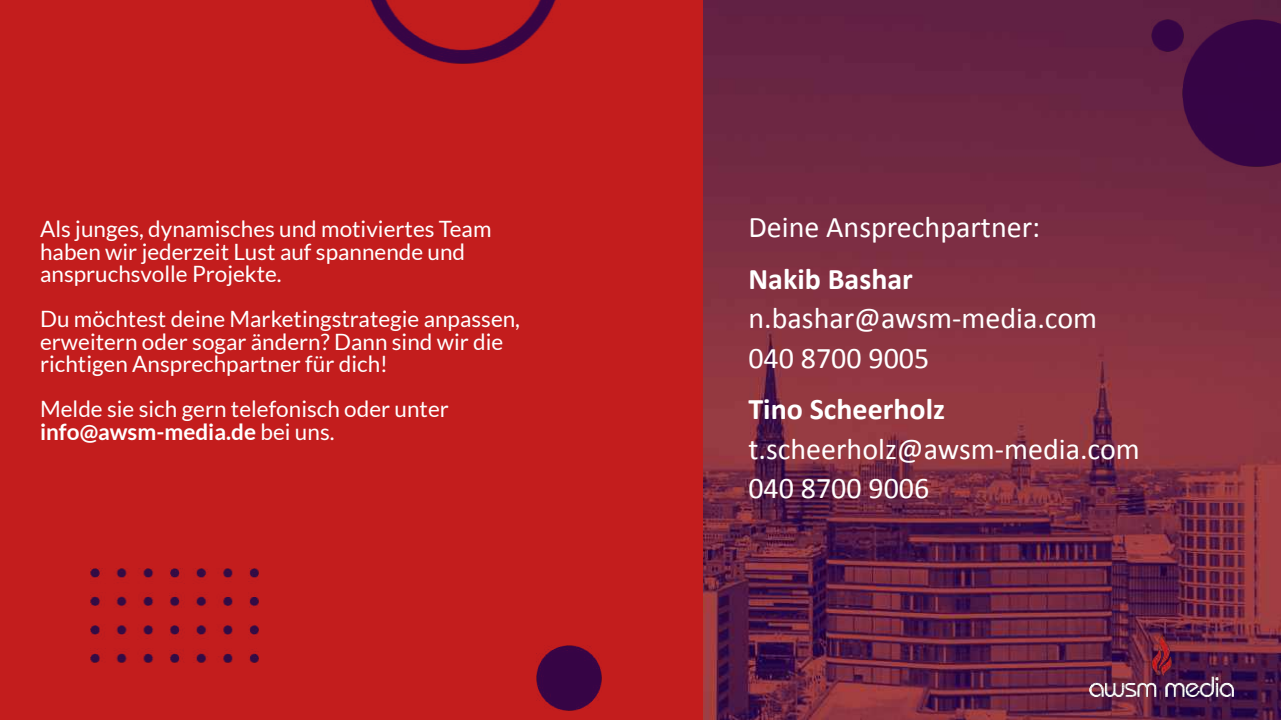
<style>
.page{position:relative;width:1281px;height:720px;background:#fff}
.page>*{position:absolute;margin:0;border:0;box-sizing:border-box;transform-origin:0 0}
.t1{font:30px/39.5px "Calibri";color:#fff}
.t2{font:700 30px "Calibri";color:#fff}
.t3{font:22.5px/22.5px "Lato";color:#fff}
.s1{font-weight:700}
</style>
<div class="page">
<div style="left:0;top:0;width:703px;height:720px;background:#c31d1d"></div>
<img style="left:703px;top:0;width:577px;height:720px">
<img style="left:536px;top:645px;width:65px;height:65px">
<img style="left:1151px;top:19px;width:31px;height:32px">
<img style="left:1182px;top:19px;width:98px;height:147px">
<img style="left:364px;top:0;width:197px;height:64px">
<img style="left:90px;top:568px;width:168px;height:94px">
<img style="left:1089px;top:635px;width:144px;height:62px">
<p class="t3" style="left:40px;top:219px;width:453px">Als junges, dynamisches und motiviertes Team haben wir jederzeit Lust auf spannende und anspruchsvolle Projekte.</p>
<p class="t3" style="left:40px;top:309px;width:481px">Du möchtest deine Marketingstrategie anpassen, erweitern oder sogar ändern? Dann sind wir die richtigen Ansprechpartner für dich!</p>
<p class="t3" style="left:40px;top:399px;width:410px">Melde sie sich gern telefonisch oder unter <span class="s1">info@awsm-media.de</span> bei uns.</p>
<h1 class="t1" style="left:748px;top:210px;width:293px">Deine Ansprechpartner:</h1>
<h1 class="t2" style="left:748px;top:266px;width:166px">Nakib Bashar</h1>
<h1 class="t1" style="left:748px;top:301px;width:350px">n.bashar@awsm-media.com<br>040 8700 9005</h1>
<h1 class="t2" style="left:748px;top:397px;width:198px">Tino Scheerholz</h1>
<h1 class="t1" style="left:748px;top:431px;width:393px">t.scheerholz@awsm-media.com<br>040 8700 9006</h1>
</div>
